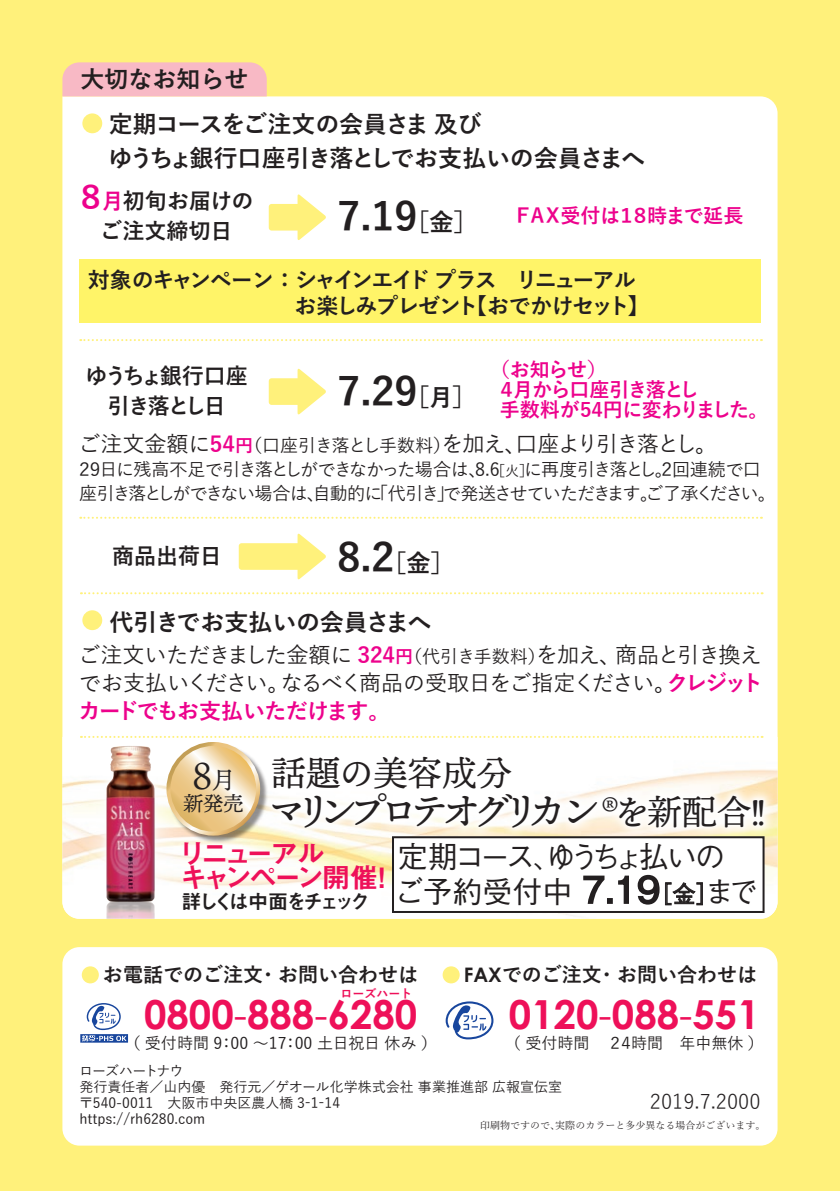
<style>
.page{position:relative;width:840px;height:1191px;background:#fff}
.page>*{position:absolute;margin:0;border:0;box-sizing:border-box;transform-origin:0 0}
.t1{font:700 40px "Century Gothic";color:#ee1059}
.t2{font:700 40px "Yu Gothic";color:#231f20}
.t3{font:39.2px "Ten Mincho Text";letter-spacing:-.235em;color:#231f20}
.t4{font:37.4px "Ten Mincho";color:#231f20}
.t5{font:35.2px "Ten Mincho Text";letter-spacing:-.015em;color:#231f20}
.t6{font:500 30px/35.2px "Gothic BBB Pr 6 N";letter-spacing:-.09em;color:#231f20}
.t7{font:28px/24px "Midashi Go Pr 6 N MB31";letter-spacing:-.155em;color:#ee1059}
.t8{font:700 24px/34px "Yu Gothic";letter-spacing:-.07em;color:#231f20}
.t9{font:700 24px "Yu Gothic";letter-spacing:-.005em;color:#231f20}
.t10{font:500 22px/28px "Yu Gothic";letter-spacing:-.05em;color:#231f20;text-align:justify}
.t11{font:700 22px/26.4px "Yu Gothic";letter-spacing:-.08em;color:#231f20}
.t12{font:700 22px/30px "Yu Gothic";color:#231f20;text-align:center}
.t13{font:700 22px/30px "Yu Gothic";letter-spacing:-.115em;color:#231f20;text-align:center}
.t14{font:700 22px "Yu Gothic";letter-spacing:-.055em;color:#231f20}
.t15{font:20.4px "Ten Mincho";color:#231f20}
.t16{font:700 20px "Yu Gothic";color:#231f20}
.t17{font:700 20px/20px "Yu Gothic";letter-spacing:-.065em;color:#ed028c}
.t18{font:700 20px "Yu Gothic";letter-spacing:-.12em;color:#ed028c}
.t19{font:20px "Yu Gothic";color:#231f20}
.t20{font:20px "Midashi Go Pr 6 N MB31";letter-spacing:-.175em;color:#231f20}
.t21{font:500 18px/24px "Yu Gothic";letter-spacing:-.07em;color:#231f20}
.t22{font:500 16px "Yu Gothic";color:#231f20}
.t23{font:500 14px/16px "Yu Gothic";color:#231f20}
.t24{font:700 12px "Yu Gothic";color:#ee1059}
.t25{font:10px "Yu Mincho";color:#231f20}
.s1{font-size:32px;color:#ed028c}
.s2{color:#ed028c}
.s3{font-size:24px}
.s4{font-weight:700;color:#ed028c}
.s5{font-weight:700;font-size:18px;color:#ed028c}
.s6{font-size:18px}
.s7{font-size:14px}
.s8{font-size:35.2px}
.s9{font-size:36px}
.s10{font-size:23.8px}
.s11{font-weight:400}
.s12{font-family:"Century Gothic"}
</style>
<div class="page">
<div style="left:0;top:0;width:839px;height:1191px;background:#fff17b"></div>
<div style="left:62px;top:96px;width:715px;height:641px;background:#fff"></div>
<img style="left:62px;top:737px;width:715px;height:181px">
<img style="left:65px;top:737px;width:131px;height:181px">
<img style="left:96px;top:738px;width:70px;height:173px">
<img style="left:106px;top:745px;width:49px;height:173px">
<div style="left:62px;top:947px;width:715px;height:198px;background:#fff;border-radius:17px"></div>
<div style="left:62px;top:62px;width:204px;height:34px;background:#f8b9c5"></div>
<div style="left:79px;top:260px;width:681px;height:63px;background:#fff468"></div>
<svg style="left:80px;top:339px;width:681px;height:2px"></svg>
<svg style="left:81px;top:592px;width:681px;height:2px"></svg>
<svg style="left:81px;top:736px;width:681px;height:2px"></svg>
<svg style="left:80px;top:517px;width:681px;height:2px"></svg>
<svg style="left:445px;top:1001px;width:48px;height:38px"></svg>
<svg style="left:80px;top:1003px;width:48px;height:39px"></svg>
<svg style="left:268px;top:194px;width:58px;height:46px"></svg>
<svg style="left:268px;top:368px;width:58px;height:47px"></svg>
<svg style="left:238px;top:533px;width:88px;height:47px"></svg>
<svg style="left:82px;top:966px;width:17px;height:17px"></svg>
<svg style="left:442px;top:966px;width:17px;height:17px"></svg>
<div style="left:82px;top:610px;width:20px;height:20px;background:#fff17b;border-radius:50%"></div>
<div style="left:82px;top:113px;width:20px;height:20px;background:#fff17b;border-radius:50%"></div>
<img style="left:256px;top:740px;width:522px;height:138px">
<img style="left:266px;top:749px;width:502px;height:122px">
<div style="left:392px;top:836px;width:372px;height:77px;background:#fff;border:2px solid #231f20"></div>
<svg style="left:583px;top:875px;width:46px;height:29px"></svg>
<svg style="left:637px;top:874px;width:65px;height:31px"></svg>
<img style="left:165px;top:741px;width:105px;height:104px">
<svg style="left:168px;top:744px;width:90px;height:89px;background:#efd3a2"></svg>
<div style="left:166px;top:742px;width:94px;height:93px;border:4px solid #fff;border-radius:50%"></div>
<p class="t9" style="left:80px;top:66px;width:169px">大切なお知らせ</p>
<p class="t8" style="left:108px;top:107px;width:538px">定期コースをご注文の会員さま 及び<br>ゆうちょ銀行口座引き落としでお支払いの会員さまへ</p>
<p class="t12" style="left:75px;top:187px;width:180px"><span class="s1">８</span><span class="s2">月</span>初旬お届けのご注文締切日</p>
<h1 class="t2" style="left:337px;top:194px;width:141px">7.19<span class="s3">［金］</span></h1>
<p class="t18" style="left:513px;top:204px;width:231px">ＦＡＸ受付は１８時まで延長</p>
<p class="t11" style="left:294px;top:267px;width:356px;text-indent:-206px">対象のキャンペーン：シャインエイド プラス　リニューアルお楽しみプレゼント【おでかけセット】</p>
<p class="t13" style="left:85px;top:361px;width:164px">ゆうちょ銀行口座引き落とし日</p>
<h1 class="t2" style="left:337px;top:368px;width:140px">7.29<span class="s3">［月］</span></h1>
<p class="t17" style="left:497px;top:360px;width:273px;text-indent:-7px">（お知らせ）<br>４月から口座引き落とし<br>手数料が54円に変わりました。</p>
<p class="t10" style="left:78px;top:427px;width:640px">ご注文金額に<span class="s4">54</span><span class="s5">円</span><span class="s6">（口座引き落とし手数料）</span>を加え、口座より引き落とし。</p>
<p class="t21" style="left:75px;top:455px;width:701px">２９日に残高不足で引き落としができなかった場合は、8.6<span class="s7">［火］</span>に再度引き落とし。２回連続で口座引き落としができない場合は、自動的に「代引き」で発送させていただきます。ご了承ください。</p>
<p class="t14" style="left:112px;top:544px;width:111px">商品出荷日</p>
<h1 class="t2" style="left:337px;top:535px;width:119px">8.2<span class="s3">［金］</span></h1>
<p class="t9" style="left:109px;top:609px;width:323px">代引きでお支払いの会員さまへ</p>
<p class="t10" style="left:78px;top:638px;width:686px">ご注文いただきました金額に <span class="s4">324</span><span class="s5">円</span><span class="s6">（代引き手数料）</span>を加え、商品と引き換えでお支払いください。なるべく商品の受取日をご指定ください。<span class="s4">クレジットカードでもお支払いただけます。</span></p>
<h3 class="t5" style="left:271px;top:753px;width:242px">話題の美容成分</h3>
<h2 class="t3" style="left:267px;top:788px;width:512px">マリンプロテオグリカン ®<span class="s8">を新配合！！</span></h2>
<h3 class="t6" style="left:394px;top:836px;width:365px">定期コース、ゆうちょ払いのご予約受付中 <span class="s9">7.19</span><span class="s3">［金］</span>まで</h3>
<h3 class="t4" style="left:192px;top:754px;width:45px">8<span class="s10">月</span></h3>
<p class="t15" style="left:183px;top:792px;width:62px">新発売</p>
<p class="t7" style="left:178px;top:840px;width:219px">リニューアル<br>キャンペーン開催！</p>
<p class="t20" style="left:181px;top:885px;width:190px">詳しくは中面をチェック</p>
<p class="t16" style="left:103px;top:964px;width:316px">お電話でのご注文・お問い合わせは</p>
<p class="t24" style="left:340px;top:987px;width:73px">ローズハート</p>
<h1 class="t1" style="left:144px;top:984px;width:274px">0800<span class="s11">-</span>888<span class="s11">-</span>6280</h1>
<p class="t22" style="left:124px;top:1028px;width:314px">（ 受付時間 9：00 ～17：00 土日祝日 休み ）</p>
<p class="t16" style="left:463px;top:964px;width:294px"><span class="s12">FAX</span>でのご注文・お問い合わせは</p>
<h1 class="t1" style="left:508px;top:984px;width:252px">0120<span class="s11">-</span>088<span class="s11">-</span>551</h1>
<p class="t22" style="left:504px;top:1028px;width:260px">（ 受付時間 　２４時間　年中無休 ）</p>
<p class="t23" style="left:79px;top:1061px;width:484px">ローズハートナウ<br>発行責任者／山内優　発行元／ゲオール化学株式会社 事業推進部 広報宣伝室〒540-0011　大阪市中央区農人橋 3-1-14<br>https://rh6280.com</p>
<p class="t19" style="left:649px;top:1083px;width:112px">2019.7.2000</p>
<p class="t25" style="left:480px;top:1115px;width:287px">印刷物ですので、実際のカラーと多少異なる場合がございます。</p>
</div>
